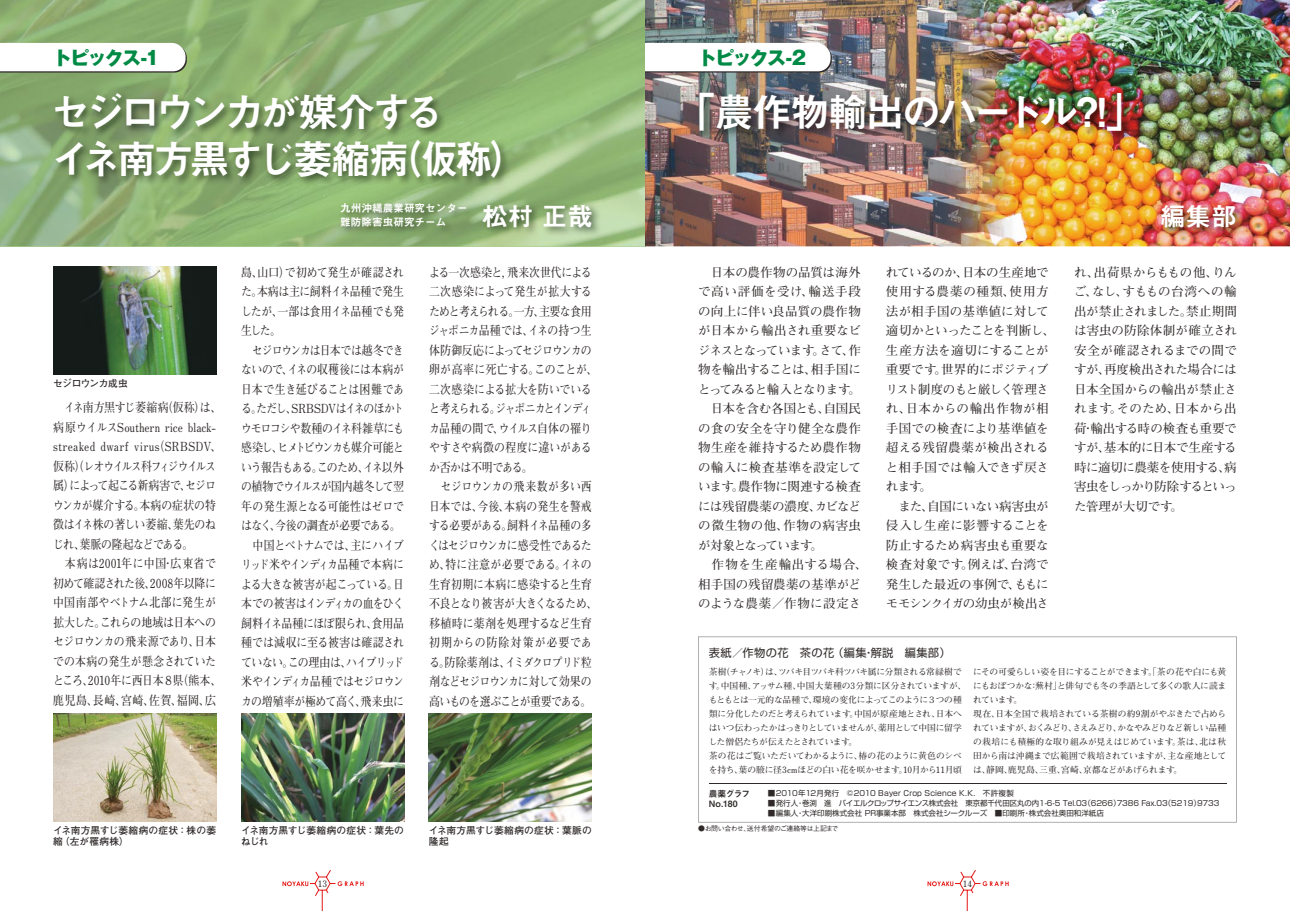
<style>
.page{position:relative;width:1290px;height:911px;background:#fff}
.page>*{position:absolute;margin:0;border:0;box-sizing:border-box;transform-origin:0 0}
.t1{font:40px/46.2px "Midashi Go Pro MB31";letter-spacing:-.11em;color:#fff}
.t2{font:40px "Midashi Go Pro MB31";letter-spacing:-.085em;color:#fff}
.t3{font:25.75px "Midashi Go Pro MB31";color:#fff}
.t4{font:800 18.75px "Gothic MB101 Pro";letter-spacing:-.08em;color:#008a45}
.t5{font:700 12.5px/19.5px "Futo Min A101 Pro";letter-spacing:-.02em;color:#2f2929;scale:.87 1}
.t6{font:700 12.5px/19.5px "Futo Min A101 Pro";color:#2f2929}
.t7{font:700 12.5px/19.5px "Futo Min A101 Pro";letter-spacing:-.04em;color:#2f2929;scale:.87 1}
.t8{font:700 12.5px/19.5px "Futo Min A101 Pro";letter-spacing:-.02em;color:#2f2929;text-align:justify}
.t9{font:11.25px "Shin Go Pro";letter-spacing:.03em;color:#2f2929}
.t10{font:10.62px/13.2px "Midashi Go Pro MB31";color:#fff}
.t11{font:700 9.75px/11.5px "Futo Go B101 Pro";letter-spacing:.005em;color:#2f2929}
.t12{font:700 9.75px "Futo Go B101 Pro";letter-spacing:-.05em;color:#2f2929}
.t13{font:700 8.75px/14.1px "Futo Min A101 Pro";letter-spacing:-.03em;color:#2f2929}
.t14{font:8.75px/10px "Midashi Go Pro MB31";letter-spacing:-.025em;color:#2f2929}
.t15{font:7.5px "Shin Go Pro";letter-spacing:-.01em;color:#2f2929}
.t16{font:7.5px "Shin Go Pro";letter-spacing:.025em;color:#2f2929}
.t17{font:500 6.88px "Gothic BBB Pro";letter-spacing:-.05em;color:#2f2929}
</style>
<div class="page">
<svg style="left:282px;top:870px;width:82px;height:41px"></svg>
<svg style="left:927px;top:870px;width:81px;height:41px"></svg>
<svg style="left:698px;top:636px;width:539px;height:186px"></svg>
<hr style="left:709px;top:783px;width:517px;height:1px;background:#2f2929">
<img style="left:0;top:0;width:516px;height:123px">
<img style="left:516px;top:0;width:774px;height:246px">
<img style="left:0;top:123px;width:86px;height:123px">
<img style="left:473px;top:123px;width:43px;height:123px">
<img style="left:86px;top:186px;width:387px;height:60px">
<img style="left:52px;top:90px;width:458px;height:96px">
<img style="left:696px;top:89px;width:435px;height:52px">
<svg style="left:0;top:43px;width:187px;height:30px"></svg>
<svg style="left:645px;top:43px;width:187px;height:30px"></svg>
<img style="left:337px;top:200px;width:264px;height:36px">
<img style="left:1157px;top:201px;width:87px;height:36px">
<img style="left:53px;top:266px;width:163px;height:109px">
<img style="left:53px;top:713px;width:163px;height:108px">
<img style="left:429px;top:713px;width:163px;height:108px">
<img style="left:241px;top:713px;width:163px;height:108px">
<h3 class="t4" style="left:53px;top:42px;width:108px">トピックス-1</h3>
<h3 class="t4" style="left:698px;top:42px;width:109px">トピックス-2</h3>
<h1 class="t1" style="left:50px;top:84px;width:476px">セジロウンカが媒介する<br>イネ南方黒すじ萎縮病（仮称）</h1>
<h1 class="t2" style="left:675px;top:80px;width:471px">「農作物輸出のハードル?!」</h1>
<p class="t12" style="left:53px;top:375px;width:76px">セジロウンカ成虫</p>
<p class="t5" style="left:53px;top:396px;width:195px">　イネ南方黒すじ萎縮病（仮称）は、病原ウイルスSouthern rice black&shy;streaked dwarf virus（SRBSDV、仮称）（レオウイルス科フィジウイルス属）によって起こる新病害で、セジロウンカが媒介する。本病の症状の特徴はイネ株の著しい萎縮、葉先のねじれ、葉脈の隆起などである。<br>　本病は2001年に中国・広東省で初めて確認された後、2008年以降に中国南部やベトナム北部に発生が拡大した。これらの地域は日本へのセジロウンカの飛来源であり、日本での本病の発生が懸念されていたところ、2010年に西日本８県（熊本、鹿児島、長崎、宮崎、佐賀、福岡、広</p>
<p class="t10" style="left:340px;top:200px;width:143px">九州沖縄農業研究センター<br>難防除害虫研究チーム 　　　</p>
<h2 class="t3" style="left:482px;top:195px;width:113px">松村 正哉</h2>
<h2 class="t3" style="left:1160px;top:195px;width:79px">編集部</h2>
<p class="t7" style="left:241px;top:260px;width:189px">島、山口）で初めて発生が確認された。本病は主に飼料イネ品種で発生したが、一部は食用イネ品種でも発生した。<br>　セジロウンカは日本では越冬できないので、イネの収穫後には本病が日本で生き延びることは困難である。ただし、SRBSDVはイネのほかトウモロコシや数種のイネ科雑草にも感染し、ヒメトビウンカも媒介可能という報告もある。このため、イネ以外の植物でウイルスが国内越冬して翌年の発生源となる可能性はゼロではなく、今後の調査が必要である。　中国とベトナムでは、主にハイブリッド米やインディカ品種で本病による大きな被害が起こっている。日本での被害はインディカの血をひく飼料イネ品種にほぼ限られ、食用品種では減収に至る被害は確認されていない。この理由は、ハイブリッド米やインディカ品種ではセジロウンカの増殖率が極めて高く、飛来虫に</p>
<p class="t5" style="left:429px;top:260px;width:195px">よる一次感染と，飛来次世代による二次感染によって発生が拡大するためと考えられる。一方、主要な食用ジャポニカ品種では、イネの持つ生体防御反応によってセジロウンカの卵が高率に死亡する。このことが、二次感染による拡大を防いでいると考えられる。ジャポニカとインディカ品種の間で、ウイルス自体の罹りやすさや病徴の程度に違いがあるか否かは不明である。<br>　セジロウンカの飛来数が多い西日本では、今後、本病の発生を警戒する必要がある。飼料イネ品種の多くはセジロウンカに感受性であるため、特に注意が必要である。イネの生育初期に本病に感染すると生育不良となり被害が大きくなるため、移植時に薬剤を処理するなど生育初期からの防除対策が必要である。防除薬剤は、イミダクロプリド粒剤などセジロウンカに対して効果の高いものを選ぶことが重要である。</p>
<p class="t6" style="left:698px;top:260px;width:170px">　日本の農作物の品質は海外で高い評価を受け、輸送手段の向上に伴い良品質の農作物が日本から輸出され重要なビジネスとなっています。さて、作物を輸出することは、相手国にとってみると輸入となります。　日本を含む各国とも、自国民の食の安全を守り健全な農作物生産を維持するため農作物の輸入に検査基準を設定しています。農作物に関連する検査には残留農薬の濃度、カビなどの微生物の他、作物の病害虫が対象となっています。<br>　作物を生産輸出する場合、相手国の残留農薬の基準がどのような農薬／作物に設定さ</p>
<p class="t6" style="left:886px;top:260px;width:171px">れているのか、日本の生産地で使用する農薬の種類、使用方法が相手国の基準値に対して適切かといったことを判断し、生産方法を適切にすることが重要です。世界的にポジティブリスト制度のもと厳しく管理され、日本からの輸出作物が相手国での検査により基準値を超える残留農薬が検出されると相手国では輸入できず戻されます。<br>　また、自国にいない病害虫が侵入し生産に影響することを防止するため病害虫も重要な検査対象です。例えば、台湾で発生した最近の事例で、ももにモモシンクイガの幼虫が検出さ</p>
<p class="t8" style="left:1074px;top:260px;width:164px">れ、出荷県からももの他、りんご、なし、すももの台湾への輸出が禁止されました。禁止期間は害虫の防除体制が確立され安全が確認されるまでの間ですが、再度検出された場合には日本全国からの輸出が禁止されます。そのため、日本から出荷・輸出する時の検査も重要ですが、基本的に日本で生産する時に適切に農薬を使用する、病害虫をしっかり防除するといった管理が大切です。</p>
<p class="t9" style="left:709px;top:643px;width:243px">表紙／作物の花　茶の花 （編集・解説　編集部）</p>
<p class="t13" style="left:709px;top:663px;width:259px">茶樹（チャノキ）は、ツバキ目ツバキ科ツバキ属に分類される常緑樹です。中国種、アッサム種、中国大葉種の3分類に区分されていますが、もともとは一元的な品種で、環境の変化によってこのように３つの種類に分化したのだと考えられています。中国が原産地とされ、日本へはいつ伝わったかはっきりとしていませんが、薬用として中国に留学した僧侶たちが伝えたとされています。<br>茶の花はご覧いただいてわかるように、椿の花のように黄色のシベを持ち、葉の腋に径3cmほどの白い花を咲かせます。10月から11月頃</p>
<p class="t13" style="left:973px;top:663px;width:254px">にその可愛らしい姿を目にすることができます。「茶の花や白にも黄にもおぼつかな：蕪村」と俳句でも冬の季語として多くの歌人に読まれています。<br>現在、日本全国で栽培されている茶樹の約9割がやぶきたで占められていますが、おくみどり、さえみどり、かなやみどりなど新しい品種の栽培にも積極的な取り組みが見えはじめています。茶は、北は秋田から南は沖縄まで広範囲で栽培されていますが、主な産地としては、静岡、鹿児島、三重、宮崎、京都などがあげられます。</p>
<p class="t14" style="left:709px;top:787px;width:43px">農薬グラフ<br>No.180</p>
<p class="t16" style="left:768px;top:787px;width:248px">■2010年12月発行　©2010 Bayer Crop Science K.K.　不許複製</p>
<p class="t15" style="left:768px;top:797px;width:453px">■発行人・巻渕　進　バイエルクロップサイエンス株式会社　東京都千代田区丸の内1-6-5 Tel.03（6266）7386 Fax.03（5219）9733</p>
<p class="t15" style="left:768px;top:807px;width:337px">■編集人・大洋印刷株式会社 PR事業本部　株式会社シークルーズ　■印刷所・株式会社奥田和洋紙店</p>
<p class="t11" style="left:53px;top:823px;width:164px">イネ南方黒すじ萎縮病の症状：株の萎縮（左が罹病株）</p>
<p class="t11" style="left:429px;top:823px;width:164px">イネ南方黒すじ萎縮病の症状：葉脈の隆起</p>
<p class="t11" style="left:241px;top:823px;width:164px">イネ南方黒すじ萎縮病の症状：葉先のねじれ</p>
<p class="t17" style="left:698px;top:823px;width:142px">●お問い合わせ、送付希望のご連絡等は上記まで</p>
<p class="t13" style="left:318px;top:875px;width:11px">13</p>
<p class="t13" style="left:963px;top:875px;width:11px">14</p>
</div>
